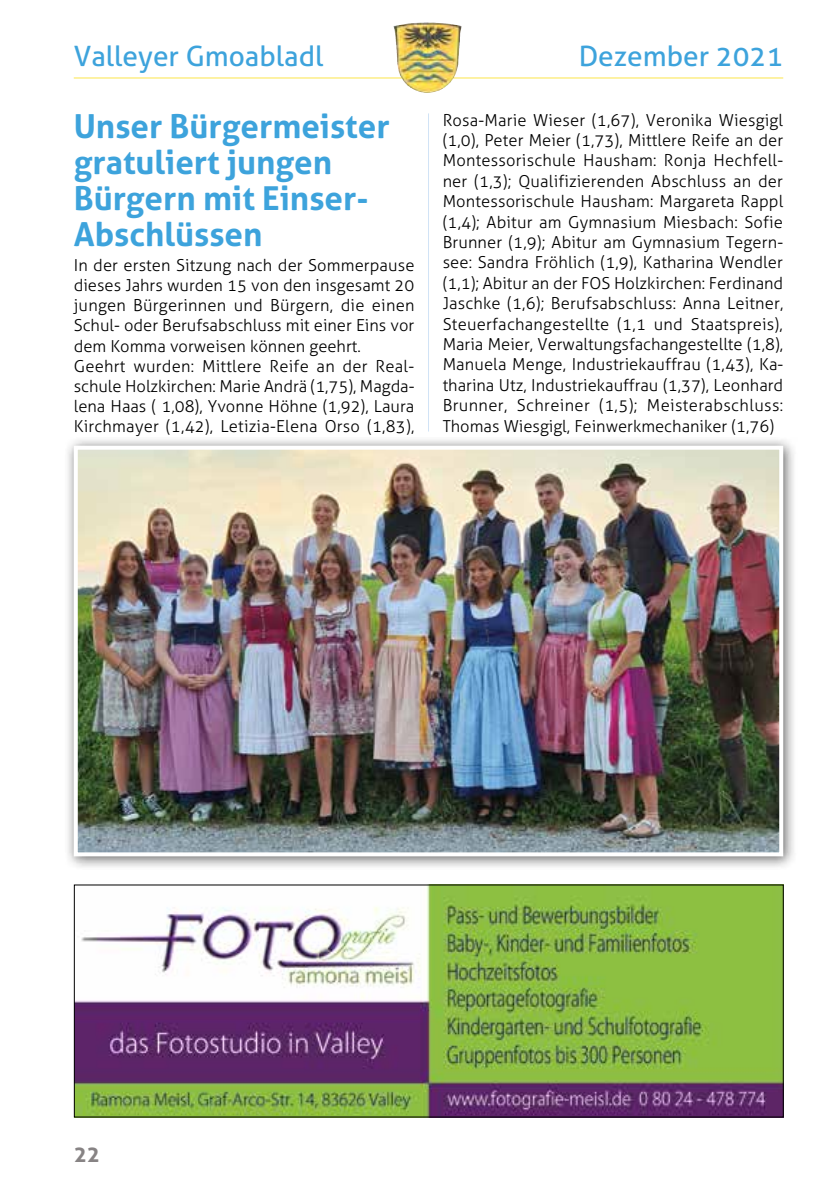
<style>
.page{position:relative;width:840px;height:1191px;background:#fff}
.page>*{position:absolute;margin:0;border:0;box-sizing:border-box;transform-origin:0 0}
.t1{font:700 33px/36px "Aller";color:#3da3dc}
.t2{font:28px "Aller";color:#3da3dc}
.t3{font:700 22px "Aller";color:#878384}
.t4{font:300 16.4px/20.4px "Aller";color:#000}
</style>
<div class="page">
<hr style="left:74px;top:77px;width:708px;height:2px;background:#fdee86">
<img style="left:393px;top:22px;width:68px;height:71px">
<hr style="left:428px;top:113px;width:1px;height:318px;background:#d1e3f6">
<div style="left:64px;top:436px;width:733px;height:434px;background:#000;opacity:.6"></div>
<img style="left:79px;top:451px;width:698px;height:400px">
<div style="left:74px;top:446px;width:708px;height:410px;border:4px solid #fff"></div>
<img style="left:76px;top:886px;width:705px;height:229px">
<div style="left:74px;top:884px;width:709px;height:233px;border:1px solid #000"></div>
<h2 class="t2" style="left:74px;top:39px;width:251px">Valleyer Gmoabladl</h2>
<h2 class="t2" style="left:578px;top:39px;width:206px">Dezember 2021</h2>
<h1 class="t1" style="left:74px;top:108px;width:317px">Unser Bürgermeister gratuliert jungen<br>Bürgern mit Einser-<br>Abschlüssen</h1>
<p class="t4" style="left:74px;top:256px;width:342px">In der ersten Sitzung nach der Sommerpause dieses Jahrs wurden 15 von den insgesamt 20 jungen Bürgerinnen und Bürgern, die einen Schul- oder Berufsabschluss mit einer Eins vor dem Komma vorweisen können geehrt.<br>Geehrt wurden: Mittlere Reife an der Real&shy;schule Holzkirchen: Marie Andrä (1,75), Magda&shy;lena Haas ( 1,08), Yvonne Höhne (1,92), Laura Kirchmayer (1,42), Letizia-Elena Orso (1,83),</p>
<p class="t4" style="left:442px;top:110px;width:342px;text-align:justify">Rosa-Marie Wieser (1,67), Veronika Wiesgigl (1,0), Peter Meier (1,73), Mittlere Reife an der Montessorischule Hausham: Ronja Hechfell&shy;ner (1,3); Qualifizierenden Abschluss an der Montessorischule Hausham: Margareta Rappl (1,4); Abitur am Gymnasium Miesbach: Sofie Brunner (1,9); Abitur am Gymnasium Tegern&shy;see: Sandra Fröhlich (1,9), Katharina Wendler (1,1); Abitur an der FOS Holzkirchen: Ferdinand Jaschke (1,6); Berufsabschluss: Anna Leitner, Steuerfachangestellte (1,1 und Staatspreis), Maria Meier, Verwaltungsfachangestellte (1,8), Manuela Menge, Industriekauffrau (1,43), Ka&shy;tharina Utz, Industriekauffrau (1,37), Leonhard Brunner, Schreiner (1,5); Meisterabschluss:<br>Thomas Wiesgigl, Feinwerkmechaniker (1,76)</p>
<h3 class="t3" style="left:74px;top:1140px;width:28px">22</h3>
</div>
